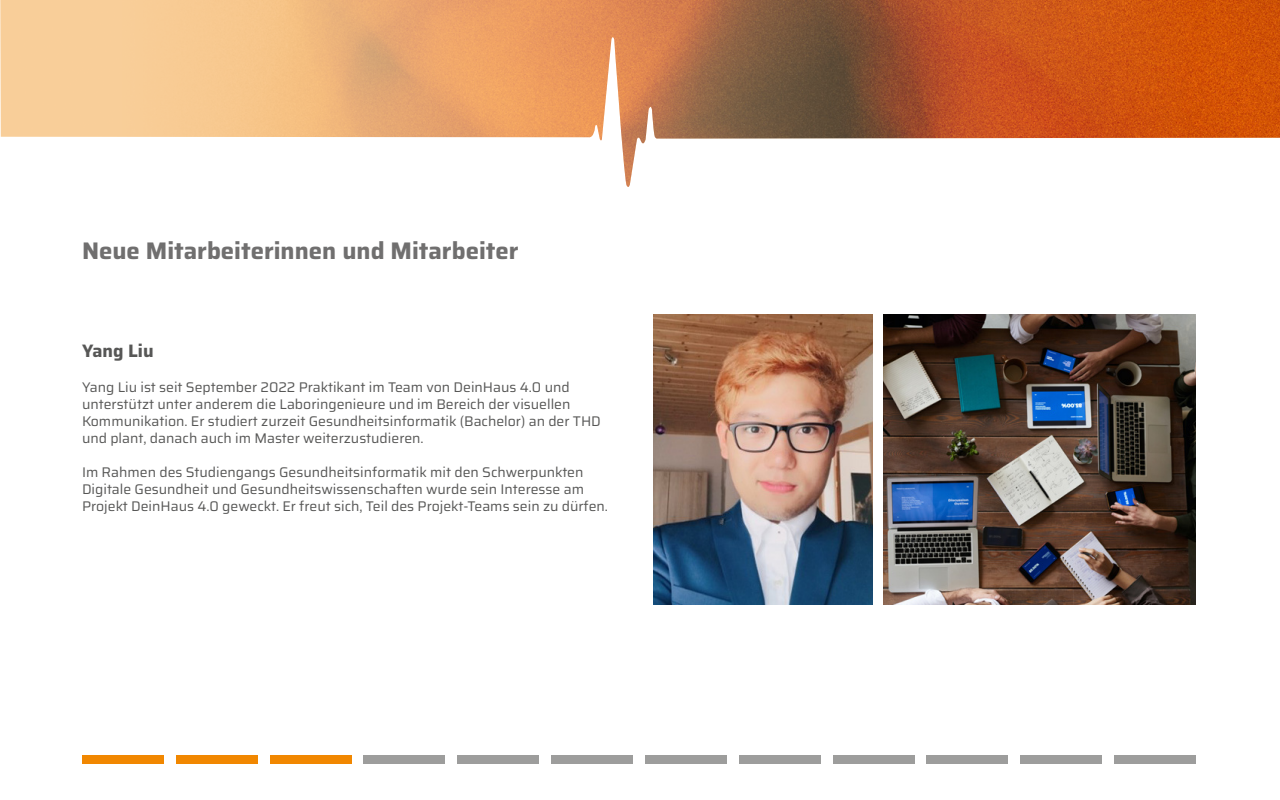
<style>
.page{position:relative;width:1280px;height:800px;background:#fff}
.page>*{position:absolute;margin:0;border:0;box-sizing:border-box;transform-origin:0 0}
.t1{font:700 24px "Saira";color:#706f6f}
.t2{font:700 18px "Saira";color:#575756}
.t3{font:14px/17px "Saira";color:#575756}
</style>
<div class="page">
<img style="left:0;top:0;width:1280px;height:187px">
<img style="left:883px;top:315px;width:313px;height:290px">
<img style="left:654px;top:315px;width:219px;height:290px">
<div style="left:82px;top:755px;width:82px;height:9px;background:#f18700"></div>
<div style="left:176px;top:755px;width:82px;height:9px;background:#f18700"></div>
<div style="left:270px;top:755px;width:81px;height:9px;background:#f18700"></div>
<div style="left:363px;top:755px;width:82px;height:9px;background:#9d9d9c"></div>
<div style="left:457px;top:755px;width:82px;height:9px;background:#9d9d9c"></div>
<div style="left:551px;top:755px;width:82px;height:9px;background:#9d9d9c"></div>
<div style="left:645px;top:755px;width:82px;height:9px;background:#9d9d9c"></div>
<div style="left:739px;top:755px;width:82px;height:9px;background:#9d9d9c"></div>
<div style="left:833px;top:755px;width:81px;height:9px;background:#9d9d9c"></div>
<div style="left:926px;top:755px;width:82px;height:9px;background:#9d9d9c"></div>
<div style="left:1020px;top:755px;width:82px;height:9px;background:#9d9d9c"></div>
<div style="left:1114px;top:755px;width:82px;height:9px;background:#9d9d9c"></div>
<h1 class="t1" style="left:82px;top:231px;width:438px">Neue Mitarbeiterinnen und Mitarbeiter</h1>
<p class="t2" style="left:82px;top:336px;width:73px">Yang Liu</p>
<p class="t3" style="left:82px;top:379px;width:520px">Yang Liu ist seit September 2022 Praktikant im Team von DeinHaus 4.0 und unterstützt unter anderem die Laboringenieure und im Bereich der visuellen Kommunikation. Er studiert zurzeit Gesundheitsinformatik (Bachelor) an der THD und plant, danach auch im Master weiterzustudieren.</p>
<p class="t3" style="left:82px;top:464px;width:528px">Im Rahmen des Studiengangs Gesundheitsinformatik mit den Schwerpunkten<br>Digitale Gesundheit und Gesundheitswissenschaften wurde sein Interesse am<br>Projekt DeinHaus 4.0 geweckt. Er freut sich, Teil des Projekt-Teams sein zu dürfen.</p>
</div>
